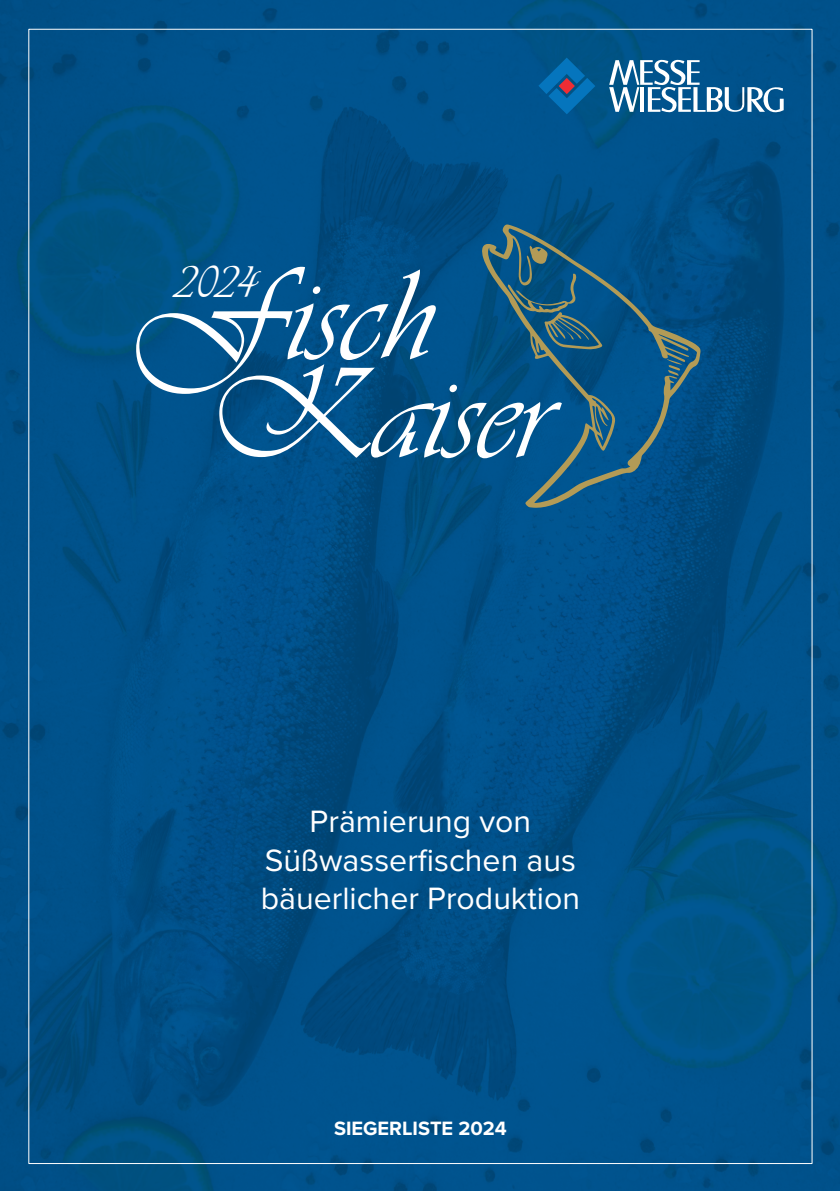
<style>
.page{position:relative;width:840px;height:1191px;background:#fff}
.page>*{position:absolute;margin:0;border:0;box-sizing:border-box;transform-origin:0 0}
.t1{font:48.2px "Vivaldi";color:#fff}
.t2{font:32px/38.4px "Proxima Nova";color:#fff}
.t3{font:700 20px "Proxima Nova";color:#fff}
</style>
<div class="page">
<img style="left:0;top:0;width:839px;height:1191px">
<svg style="left:538px;top:58px;width:57px;height:56px"></svg>
<svg style="left:609px;top:59px;width:174px;height:57px"></svg>
<svg style="left:481px;top:224px;width:219px;height:284px;fill:#00538b"></svg>
<svg style="left:666px;top:359px;width:15px;height:16px"></svg>
<svg style="left:136px;top:246px;width:466px;height:212px"></svg>
<p class="t1" style="left:174px;top:253px;width:83px">2024</p>
<p class="t2" style="left:309px;top:801px;width:223px">Prämierung von</p>
<p class="t2" style="left:261px;top:839px;width:320px">Süßwasserfischen aus bäuerlicher Produktion</p>
<p class="t3" style="left:334px;top:1113px;width:174px">SIEGERLISTE 2024</p>
</div>
